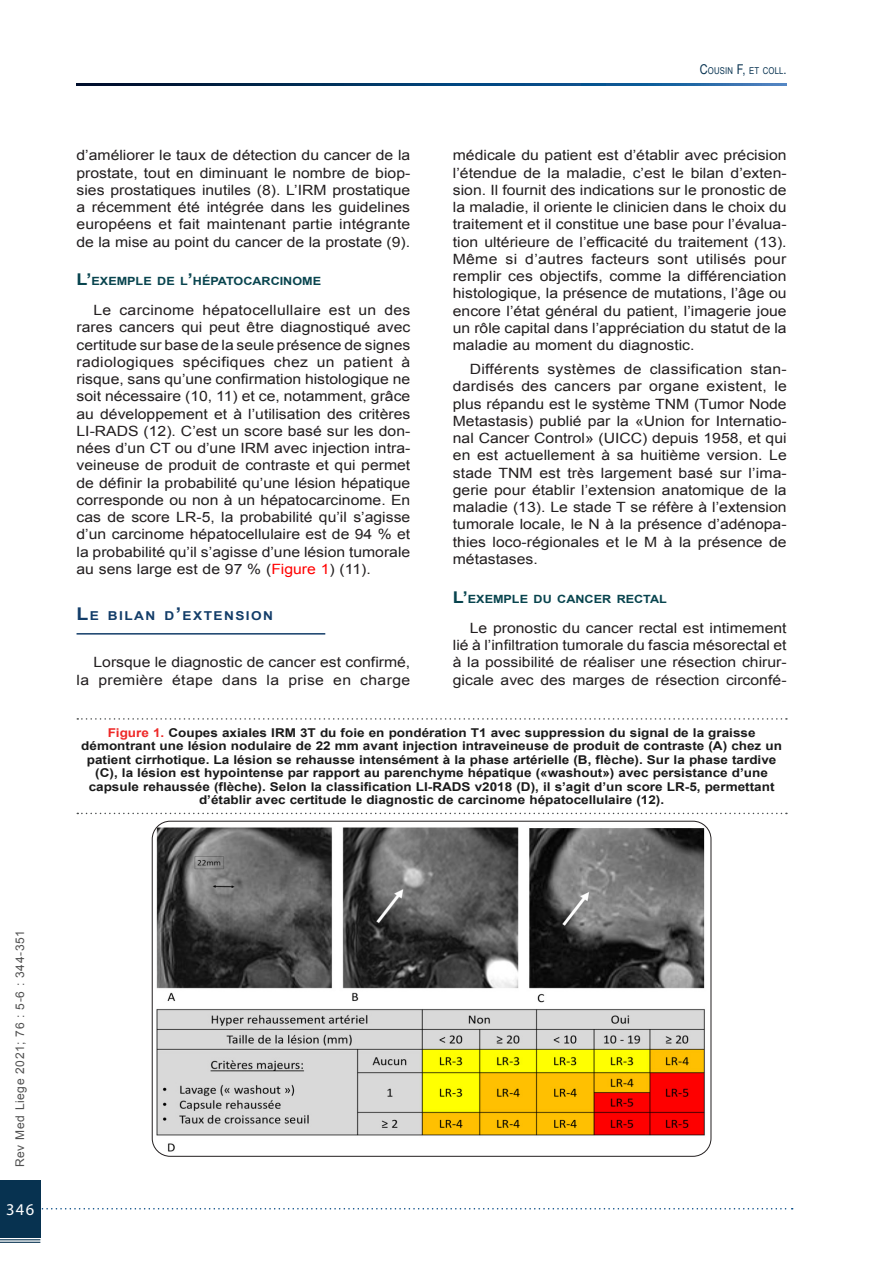
<style>
.page{position:relative;width:893px;height:1263px;background:#fff}
.page>*{position:absolute;margin:0;border:0;box-sizing:border-box;transform-origin:0 0}
.t1{font:16.5px "Myriad Pro";color:#fff}
.Texte_2020{font:14.1px/17.2px "Arial";color:#231f20;text-align:justify;scale:1.11 1}
.Titre_1_2020{font:700 12.3px "Arial";letter-spacing:.105em;color:#133d69;scale:1.11 1}
.Légendes_Tab_et_Fig{font:700 12.15px/13.5px "Arial";color:#1a1a1a;text-align:center;scale:1.11 1}
.t2{font:12px "Arial";letter-spacing:.05em;color:#505050}
.Titre_2_2020{font:700 11.4px "Arial";color:#08444e;scale:1.11 1}
.t3{font:9.45px "Arial Narrow";letter-spacing:.015em;color:#073250}
.s1{font-size:16.2px}
.s2{color:#f00}
.s3{font-size:17.55px}
.s4{font-size:13.5px}
.s5{color:#ee2928}
</style>
<div class="page">
<svg style="left:40px;top:1208px;width:753px;height:1px"></svg>
<div style="left:0;top:1180px;width:40px;height:57px;background:#073250"></div>
<hr style="left:0;top:1239px;width:40px;height:1px;background:#073250">
<hr style="left:0;top:1242px;width:40px;height:1px;background:#073250">
<svg style="left:77px;top:84px;width:710px;height:1px"></svg>
<hr style="left:77px;top:633px;width:248px;height:1px;background:#133d69">
<img style="left:152px;top:823px;width:559px;height:333px">
<svg style="left:77px;top:718px;width:710px;height:2px"></svg>
<svg style="left:77px;top:813px;width:710px;height:1px"></svg>
<p class="Texte_2020" style="left:77px;top:147px;width:302px">d’améliorer le taux de détection du cancer de la prostate, tout en diminuant le nombre de biop&shy;sies prostatiques inutiles (8). L’IRM prostatique a récemment été intégrée dans les guidelines européens et fait maintenant partie intégrante de la mise au point du cancer de la prostate (9).</p>
<p class="Titre_2_2020" style="left:77px;top:274px;width:222px"><span class="s1">L’</span>EXEMPLE DE L<span class="s1">’</span>HÉPATOCARCINOME</p>
<p class="Texte_2020" style="left:77px;top:302px;width:302px;text-indent:17px">Le carcinome hépatocellullaire est un des rares cancers qui peut être diagnostiqué avec certitude sur base de la seule présence de signes radiologiques spécifiques chez un patient à risque, sans qu’une confirmation histologique ne soit nécessaire (10, 11) et ce, notamment, grâce au développement et à l’utilisation des critères LI-RADS (12). C’est un score basé sur les don&shy;nées d’un CT ou d’une IRM avec injection intra&shy;veineuse de produit de contraste et qui permet de définir la probabilité qu’une lésion hépatique corresponde ou non à un hépatocarcinome. En cas de score LR-5, la probabilité qu’il s’agisse d’un carcinome hépatocellulaire est de 94 % et la probabilité qu’il s’agisse d’une lésion tumorale au sens large est de 97 % (<span class="s2">Figure 1</span>) (11).</p>
<p class="Titre_1_2020" style="left:77px;top:608px;width:179px"><span class="s3">L</span>E BILAN D<span class="s3">’</span>EXTENSION</p>
<p class="Texte_2020" style="left:77px;top:654px;width:302px;text-align:right">Lorsque le diagnostic de cancer est confirmé,<br>la première étape dans la prise en charge</p>
<p class="t3" style="left:700px;top:63px;width:88px"><span class="s4">C</span>OUSIN <span class="s4">F,</span> ET COLL<span class="s4">.</span></p>
<p class="Texte_2020" style="left:453px;top:147px;width:302px">médicale du patient est d’établir avec précision l’étendue de la maladie, c’est le bilan d’exten&shy;sion. Il fournit des indications sur le pronostic de la maladie, il oriente le clinicien dans le choix du traitement et il constitue une base pour l’évalua&shy;tion ultérieure de l’efficacité du traitement (13).<br>Même si d’autres facteurs sont utilisés pour remplir ces objectifs, comme la différenciation histologique, la présence de mutations, l’âge ou encore l’état général du patient, l’imagerie joue un rôle capital dans l’appréciation du statut de la maladie au moment du diagnostic.</p>
<p class="Texte_2020" style="left:453px;top:361px;width:302px;text-indent:17px">Différents systèmes de classification stan&shy;dardisés des cancers par organe existent, le plus répandu est le système TNM (Tumor Node Metastasis) publié par la «Union for Internatio&shy;nal Cancer Control» (UICC) depuis 1958, et qui en est actuellement à sa huitième version. Le stade TNM est très largement basé sur l’ima&shy;gerie pour établir l’extension anatomique de la maladie (13). Le stade T se réfère à l’extension tumorale locale, le N à la présence d’adénopa&shy;thies loco-régionales et le M à la présence de métastases.</p>
<p class="Titre_2_2020" style="left:453px;top:591px;width:194px"><span class="s1">L’</span>EXEMPLE DU CANCER RECTAL</p>
<p class="Texte_2020" style="left:453px;top:619px;width:302px;text-indent:17px">Le pronostic du cancer rectal est intimement lié à l’infiltration tumorale du fascia mésorectal et à la possibilité de réaliser une résection chirur&shy;gicale avec des marges de résection circonfé-</p>
<p class="Légendes_Tab_et_Fig" style="left:81px;top:726px;width:633px"><span class="s5">Figure 1.</span> Coupes axiales IRM 3T du foie en pondération T1 avec suppression du signal de la graisse démontrant une lésion nodulaire de 22 mm avant injection intraveineuse de produit de contraste (A) chez un patient cirrhotique. La lésion se rehausse intensément à la phase artérielle (B, flèche). Sur la phase tardive (C), la lésion est hypointense par rapport au parenchyme hépatique («washout») avec persistance d’une capsule rehaussée (flèche). Selon la classification LI-RADS v2018 (D), il s’agit d’un score LR-5, permettant d’établir avec certitude le diagnostic de carcinome hépatocellulaire (12).</p>
<p class="t2" style="left:12px;top:1167px;width:239px;rotate:-90deg">Rev Med Liege 2021; 76 : 5-6 : 344-351</p>
<p class="t1" style="left:6px;top:1199px;width:29px">346</p>
</div>
